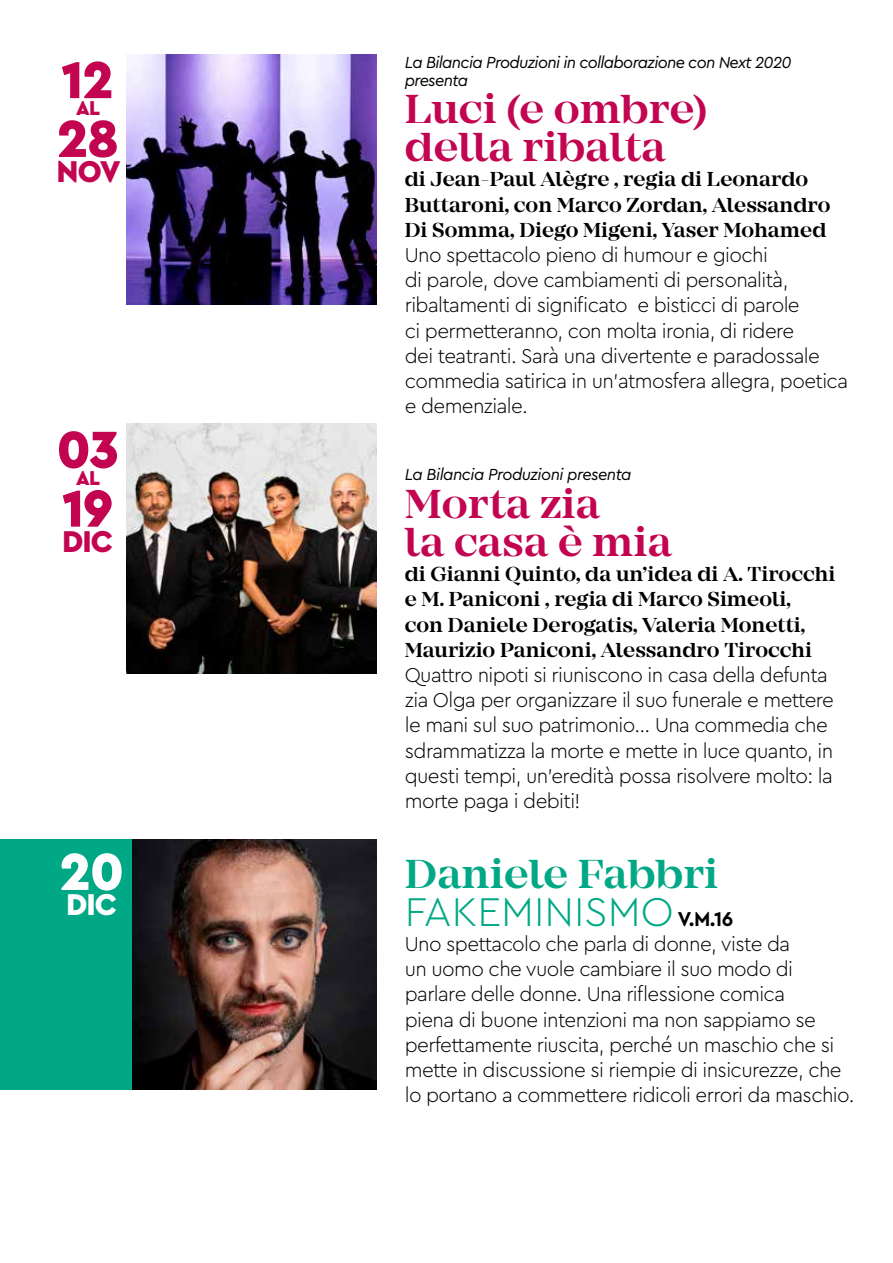
<style>
.page{position:relative;width:893px;height:1263px;background:#fff}
.page>*{position:absolute;margin:0;border:0;box-sizing:border-box;transform-origin:0 0}
.t1{font:900 54.6px "Cera Pro";letter-spacing:-.03em;color:#c20451}
.t2{font:900 54.6px "Cera Pro";color:#fff}
.t3{font:600 42px/37.8px "Mirador";color:#c20451}
.t4{font:300 42px "Cera Pro";color:#00a885}
.t5{font:600 42px "Mirador";color:#00a885}
.t6{font:900 31.5px "Cera Pro";letter-spacing:-.03em;color:#c20451}
.t7{font:900 31.5px "Cera Pro";color:#fff}
.t8{font:300 21px/25.2px "Cera Pro";letter-spacing:-.03em;color:#000}
.t9{font:600 21px/25.2px "Mirador";color:#000}
.t10{font:900 21px "Cera Pro";color:#c20451}
.t11{font:italic 16.8px/18px "Cera Pro";letter-spacing:-.04em;color:#000}
.s1{font-weight:700;font-size:21px;color:#000}
</style>
<div class="page">
<img style="left:126px;top:54px;width:251px;height:250px">
<img style="left:126px;top:424px;width:251px;height:250px">
<img style="left:132px;top:840px;width:245px;height:250px">
<div style="left:0;top:840px;width:132px;height:250px;background:#00a885"></div>
<h1 class="t1" style="left:61px;top:44px;width:54px">12</h1>
<p class="t10" style="left:76px;top:94px;width:25px">AL</p>
<h1 class="t1" style="left:57px;top:102px;width:64px">28</h1>
<h3 class="t6" style="left:57px;top:151px;width:65px">NOV</h3>
<h1 class="t1" style="left:56px;top:413px;width:64px">03</h1>
<p class="t10" style="left:76px;top:464px;width:25px">AL</p>
<h1 class="t1" style="left:62px;top:472px;width:53px">19</h1>
<h3 class="t6" style="left:62px;top:520px;width:53px">DIC</h3>
<h1 class="t2" style="left:59px;top:835px;width:67px">20</h1>
<h3 class="t7" style="left:66px;top:884px;width:53px">DIC</h3>
<p class="t11" style="left:405px;top:52px;width:388px">La Bilancia Produzioni in collaborazione con Next 2020 presenta</p>
<h2 class="t3" style="left:405px;top:91px;width:304px">Luci (e ombre) della ribalta</h2>
<p class="t9" style="left:405px;top:167px;width:427px">di Jean-Paul Alègre , regia di Leonardo<br>Buttaroni, con Marco Zordan, Alessandro<br>Di Somma, Diego Migeni, Yaser Mohamed</p>
<p class="t8" style="left:405px;top:241px;width:445px">Uno spettacolo pieno di humour e giochi<br>di parole, dove cambiamenti di personalità, ribaltamenti di significato e bisticci di parole<br>ci permetteranno, con molta ironia, di ridere<br>dei teatranti. Sarà una divertente e paradossale commedia satirica in un’atmosfera allegra, poetica e demenziale.</p>
<p class="t11" style="left:405px;top:465px;width:228px">La Bilancia Produzioni presenta</p>
<h2 class="t3" style="left:405px;top:486px;width:269px">Morta zia<br>la casa è mia</h2>
<p class="t9" style="left:405px;top:562px;width:432px">di Gianni Quinto, da un’idea di A. Tirocchi e M. Paniconi , regia di Marco Simeoli,<br>con Daniele Derogatis, Valeria Monetti, Maurizio Paniconi, Alessandro Tirocchi</p>
<p class="t8" style="left:405px;top:661px;width:431px">Quattro nipoti si riuniscono in casa della defunta zia Olga per organizzare il suo funerale e mettere le mani sul suo patrimonio… Una commedia che sdrammatizza la morte e mette in luce quanto, in questi tempi, un’eredità possa risolvere molto: la morte paga i debiti!</p>
<h2 class="t5" style="left:405px;top:849px;width:315px">Daniele Fabbri</h2>
<h2 class="t4" style="left:405px;top:884px;width:330px">FAKEMINISMO <span class="s1">V.M.16</span></h2>
<p class="t8" style="left:405px;top:930px;width:451px">Uno spettacolo che parla di donne, viste da<br>un uomo che vuole cambiare il suo modo di parlare delle donne. Una riflessione comica<br>piena di buone intenzioni ma non sappiamo se perfettamente riuscita, perché un maschio che si mette in discussione si riempie di insicurezze, che lo portano a commettere ridicoli errori da maschio.</p>
</div>
